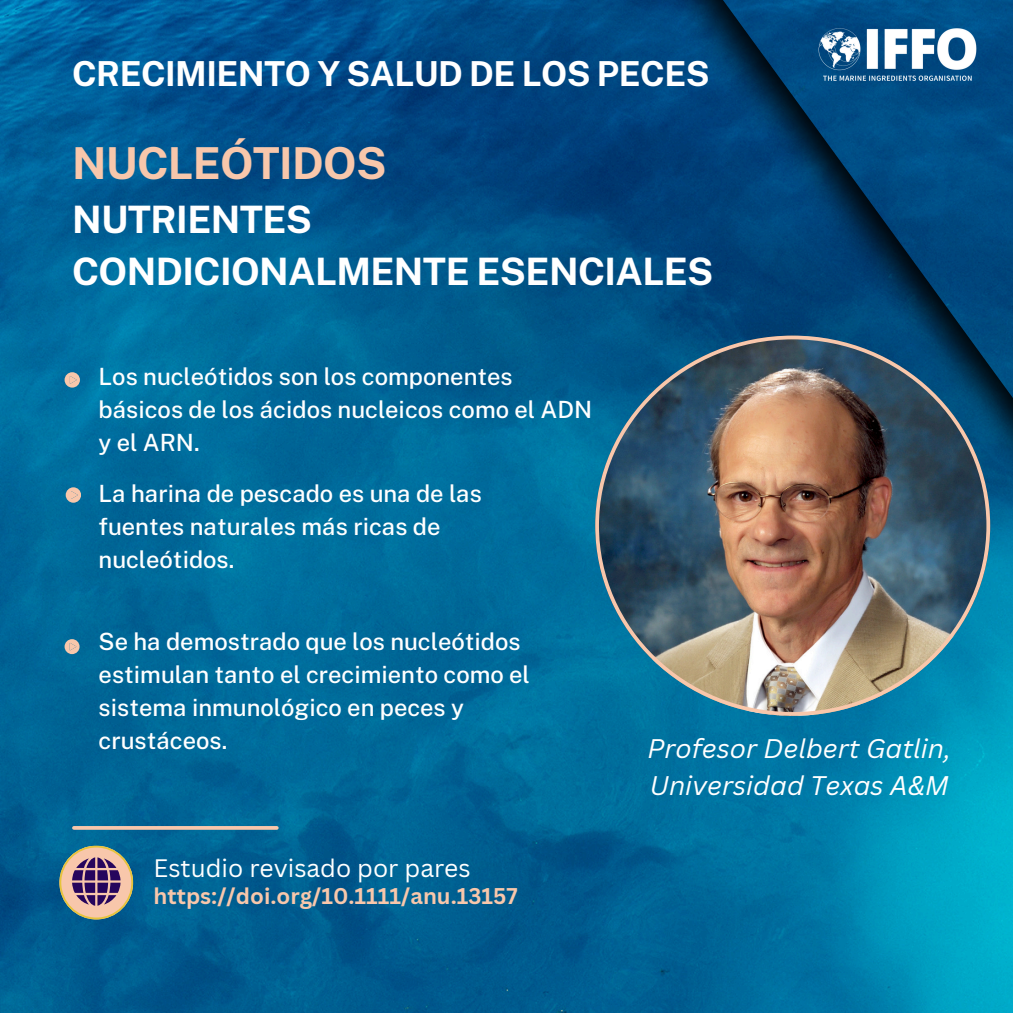
<style>
.page{position:relative;width:1013px;height:1013px;background:#fff}
.page>*{position:absolute;margin:0;border:0;box-sizing:border-box;transform-origin:0 0}
.t1{font:700 44px "Public Sans";letter-spacing:-.015em;color:#f8c7ab}
.t2{font:700 37.75px/52.5px "Public Sans";letter-spacing:-.015em;color:#fff}
.t3{font:700 34.38px "Public Sans";letter-spacing:-.015em;color:#fff}
.t4{font:italic 26.25px/36.5px "Canva Sans";color:#fff}
.t5{font:24.62px "Canva Sans";color:#fff}
.t6{font:500 23.75px/32.8px "Public Sans";color:#fff}
.t7{font:700 22.12px "Canva Sans";color:#f8c7ab}
</style>
<div class="page">
<img style="left:0;top:0;width:1012px;height:1012px">
<img style="left:595px;top:335px;width:395px;height:380px">
<svg style="left:65px;top:372px;width:15px;height:15px"></svg>
<svg style="left:59px;top:845px;width:74px;height:74px;background:#91838b"></svg>
<svg style="left:66px;top:487px;width:15px;height:15px"></svg>
<hr style="left:74px;top:826px;width:203px;height:3px;background:#f8c7ab">
<img style="left:608px;top:0;width:404px;height:620px">
<img style="left:818px;top:28px;width:158px;height:53px">
<svg style="left:65px;top:639px;width:15px;height:15px"></svg>
<h1 class="t3" style="left:72px;top:54px;width:639px">CRECIMIENTO Y SALUD DE LOS PECES</h1>
<h1 class="t1" style="left:72px;top:137px;width:316px">NUCLEÓTIDOS</h1>
<h1 class="t2" style="left:72px;top:193px;width:643px">NUTRIENTES<br>CONDICIONALMENTE ESENCIALES</h1>
<p class="t6" style="left:99px;top:360px;width:495px">Los nucleótidos son los componentes básicos de los ácidos nucleicos como el ADN y el ARN.</p>
<p class="t6" style="left:99px;top:477px;width:385px">La harina de pescado es una de las fuentes naturales más ricas de nucleótidos.</p>
<h2 class="t6" style="left:99px;top:625px;width:433px">Se ha demostrado que los nucleótidos estimulan tanto el crecimiento como el sistema inmunológico en peces y crustáceos.</h2>
<p class="t5" style="left:154px;top:851px;width:318px">Estudio revisado por pares</p>
<p class="t7" style="left:154px;top:880px;width:365px">https://doi.org/10.1111/anu.13157</p>
<h2 class="t4" style="left:647px;top:730px;width:305px">Profesor Delbert Gatlin,<br>Universidad Texas A&amp;M</h2>
</div>
